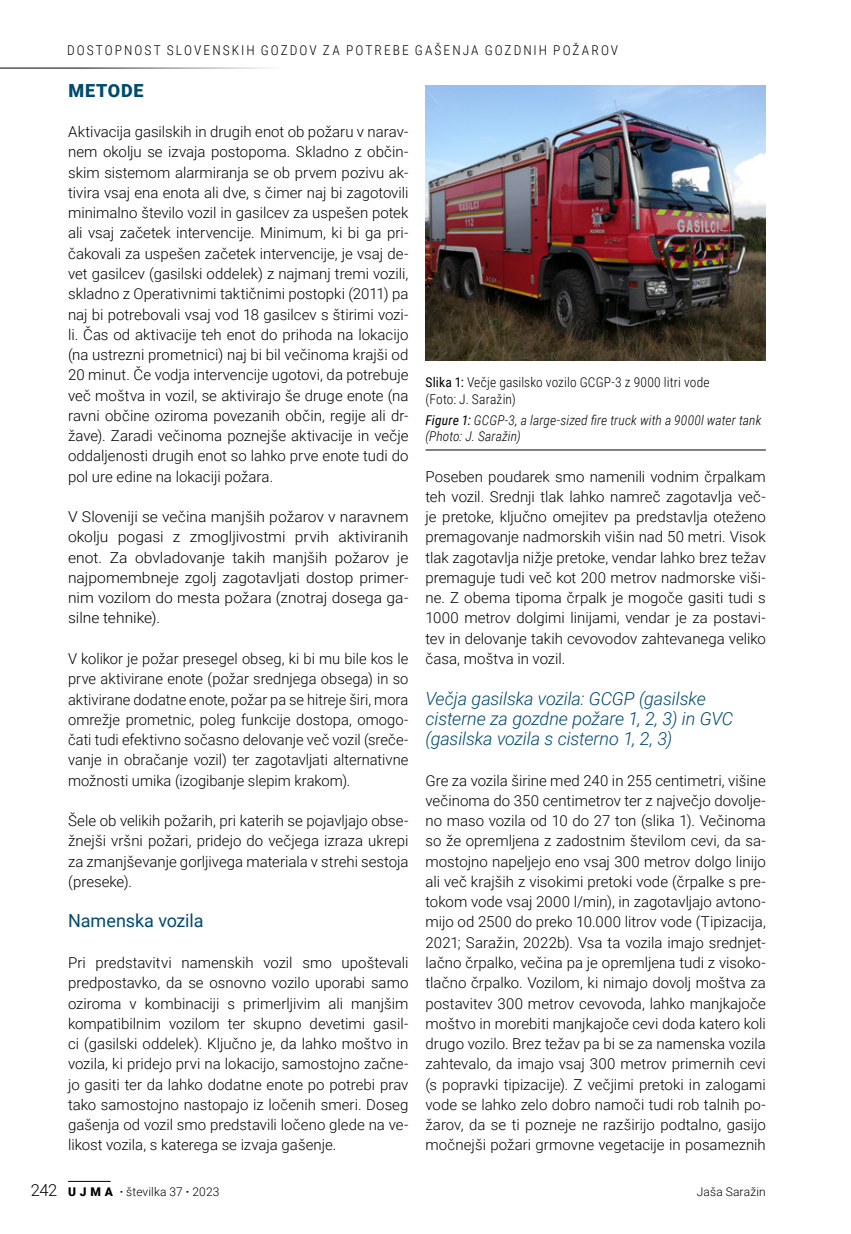
<style>
.page{position:relative;width:851px;height:1234px;background:#fff}
.page>*{position:absolute;margin:0;border:0;box-sizing:border-box;transform-origin:0 0}
._03_Podnaslovcek{font:italic 300 18px/20.2px "Roboto";letter-spacing:-.01em;color:#004a6f}
._02_Podnaslov_Mo_cop{font:18px "Roboto";letter-spacing:-.005em;color:#004a6f}
._01_Naslov_Mo__12_bl{font:900 18px "Roboto";letter-spacing:.04em;color:#004a6f}
._00_normal_10pt_SLO{font:300 15px/20.2px "Roboto";color:#000;text-align:justify}
._00_normal_10pt_SLO-2{font:300 15px/20.2px "Roboto";color:#000;text-align:justify;scale:1.04 1}
._06_podpis_pod_sliko{font:italic 300 13.5px/16.5px "Roboto Condensed";letter-spacing:.01em;color:#000}
._06_podpis_pod_sliko-2{font:300 13.5px/16.5px "Roboto Condensed";letter-spacing:.01em;color:#000}
._06_podpis_pod_sliko-3{font:300 13.5px "Roboto Condensed";letter-spacing:.14em;color:#000}
.t1{font:300 12px "Roboto";letter-spacing:.01em;color:#000}
.s1{font-size:16.5px}
.s2{font-weight:900}
.s3{font-weight:700}
.s4{font-weight:400}
</style>
<div class="page">
<img style="left:425px;top:85px;width:340px;height:275px">
<hr style="left:425px;top:449px;width:340px;height:1px;background:#000">
<hr style="left:0;top:68px;width:285px;height:1px;background:#000">
<hr style="left:68px;top:1180px;width:43px;height:1px;background:#000">
<p class="_06_podpis_pod_sliko-3" style="left:67px;top:41px;width:552px">DOSTOPNOST SLOVENSKIH GOZDOV ZA POTREBE GAŠENJA GOZDNIH POŽAROV</p>
<p class="_01_Naslov_Mo__12_bl" style="left:68px;top:78px;width:76px">METODE</p>
<p class="_00_normal_10pt_SLO" style="left:68px;top:121px;width:342px">Aktivacija gasilskih in drugih enot ob požaru v narav&shy;nem okolju se izvaja postopoma. Skladno z občin&shy;skim sistemom alarmiranja se ob prvem pozivu ak&shy;tivira vsaj ena enota ali dve, s čimer naj bi zagotovili minimalno število vozil in gasilcev za uspešen potek ali vsaj začetek intervencije. Minimum, ki bi ga pri&shy;čakovali za uspešen začetek intervencije, je vsaj de&shy;vet gasilcev (gasilski oddelek) z najmanj tremi vozili, skladno z Operativnimi taktičnimi postopki (2011) pa naj bi potrebovali vsaj vod 18 gasilcev s štirimi vozi&shy;li. Čas od aktivacije teh enot do prihoda na lokacijo (na ustrezni prometnici) naj bi bil večinoma krajši od 20 minut. Če vodja intervencije ugotovi, da potrebuje več moštva in vozil, se aktivirajo še druge enote (na ravni občine oziroma povezanih občin, regije ali dr&shy;žave). Zaradi večinoma poznejše aktivacije in večje oddaljenosti drugih enot so lahko prve enote tudi do pol ure edine na lokaciji požara.</p>
<p class="_00_normal_10pt_SLO-2" style="left:68px;top:506px;width:329px">V Sloveniji se večina manjših požarov v naravnem okolju pogasi z zmogljivostmi prvih aktiviranih enot. Za obvladovanje takih manjših požarov je najpomembneje zgolj zagotavljati dostop primer&shy;nim vozilom do mesta požara (znotraj dosega ga&shy;silne tehnike).</p>
<p class="_00_normal_10pt_SLO" style="left:68px;top:648px;width:342px">V kolikor je požar presegel obseg, ki bi mu bile kos le prve aktivirane enote (požar srednjega obsega) in so aktivirane dodatne enote, požar pa se hitreje širi, mora omrežje prometnic, poleg funkcije dostopa, omogo&shy;čati tudi efektivno sočasno delovanje več vozil (sreče&shy;vanje in obračanje vozil) ter zagotavljati alternativne možnosti umika (izogibanje slepim krakom).</p>
<p class="_00_normal_10pt_SLO" style="left:68px;top:810px;width:342px">Šele ob velikih požarih, pri katerih se pojavljajo obse&shy;žnejši vršni požari, pridejo do večjega izraza ukrepi za zmanjševanje gorljivega materiala v strehi sestoja (preseke).</p>
<p class="_02_Podnaslov_Mo_cop" style="left:68px;top:908px;width:137px">Namenska vozila</p>
<p class="_00_normal_10pt_SLO" style="left:68px;top:951px;width:342px">Pri predstavitvi namenskih vozil smo upoštevali predpostavko, da se osnovno vozilo uporabi samo oziroma v kombinaciji s primerljivim ali manjšim kompatibilnim vozilom ter skupno devetimi gasil&shy;ci (gasilski oddelek). Ključno je, da lahko moštvo in vozila, ki pridejo prvi na lokacijo, samostojno začne&shy;jo gasiti ter da lahko dodatne enote po potrebi prav tako samostojno nastopajo iz ločenih smeri. Doseg gašenja od vozil smo predstavili ločeno glede na ve&shy;likost vozila, s katerega se izvaja gašenje.</p>
<p class="t1" style="left:31px;top:1183px;width:190px"><span class="s1">242</span> <span class="s2">U J M A</span> <span class="s3">·</span> številka 37 <span class="s3">·</span> 2023</p>
<p class="_06_podpis_pod_sliko-2" style="left:425px;top:373px;width:285px"><span class="s4">Slika 1:</span> Večje gasilsko vozilo GCGP-3 z 9000 litri vode (Foto: J. Saražin)</p>
<p class="_06_podpis_pod_sliko" style="left:425px;top:411px;width:337px"><span class="s4">Figure 1:</span> GCGP-3, a large-sized fire truck with a 9000l water tank (Photo: J. Saražin)</p>
<p class="_00_normal_10pt_SLO" style="left:425px;top:465px;width:342px">Poseben poudarek smo namenili vodnim črpalkam teh vozil. Srednji tlak lahko namreč zagotavlja več&shy;je pretoke, ključno omejitev pa predstavlja oteženo premagovanje nadmorskih višin nad 50 metri. Visok tlak zagotavlja nižje pretoke, vendar lahko brez težav premaguje tudi več kot 200 metrov nadmorske viši&shy;ne. Z obema tipoma črpalk je mogoče gasiti tudi s 1000 metrov dolgimi linijami, vendar je za postavi&shy;tev in delovanje takih cevovodov zahtevanega veliko časa, moštva in vozil.</p>
<p class="_03_Podnaslovcek" style="left:425px;top:687px;width:309px">Večja gasilska vozila: GCGP (gasilske cisterne za gozdne požare 1, 2, 3) in GVC (gasilska vozila s cisterno 1, 2, 3)</p>
<p class="_00_normal_10pt_SLO" style="left:425px;top:769px;width:342px">Gre za vozila širine med 240 in 255 centimetri, višine večinoma do 350 centimetrov ter z največjo dovolje&shy;no maso vozila od 10 do 27 ton (slika 1). Večinoma so že opremljena z zadostnim številom cevi, da sa&shy;mostojno napeljejo eno vsaj 300 metrov dolgo linijo ali več krajših z visokimi pretoki vode (črpalke s pre&shy;tokom vode vsaj 2000 l/min), in zagotavljajo avtono&shy;mijo od 2500 do preko 10.000 litrov vode (Tipizacija, 2021; Saražin, 2022b). Vsa ta vozila imajo srednjet&shy;lačno črpalko, večina pa je opremljena tudi z visoko&shy;tlačno črpalko. Vozilom, ki nimajo dovolj moštva za postavitev 300 metrov cevovoda, lahko manjkajoče moštvo in morebiti manjkajoče cevi doda katero koli drugo vozilo. Brez težav pa bi se za namenska vozila zahtevalo, da imajo vsaj 300 metrov primernih cevi (s popravki tipizacije). Z večjimi pretoki in zalogami vode se lahko zelo dobro namoči tudi rob talnih po&shy;žarov, da se ti pozneje ne razširijo podtalno, gasijo močnejši požari grmovne vegetacije in posameznih</p>
<p class="t1" style="left:696px;top:1183px;width:71px">Jaša Saražin</p>
</div>
